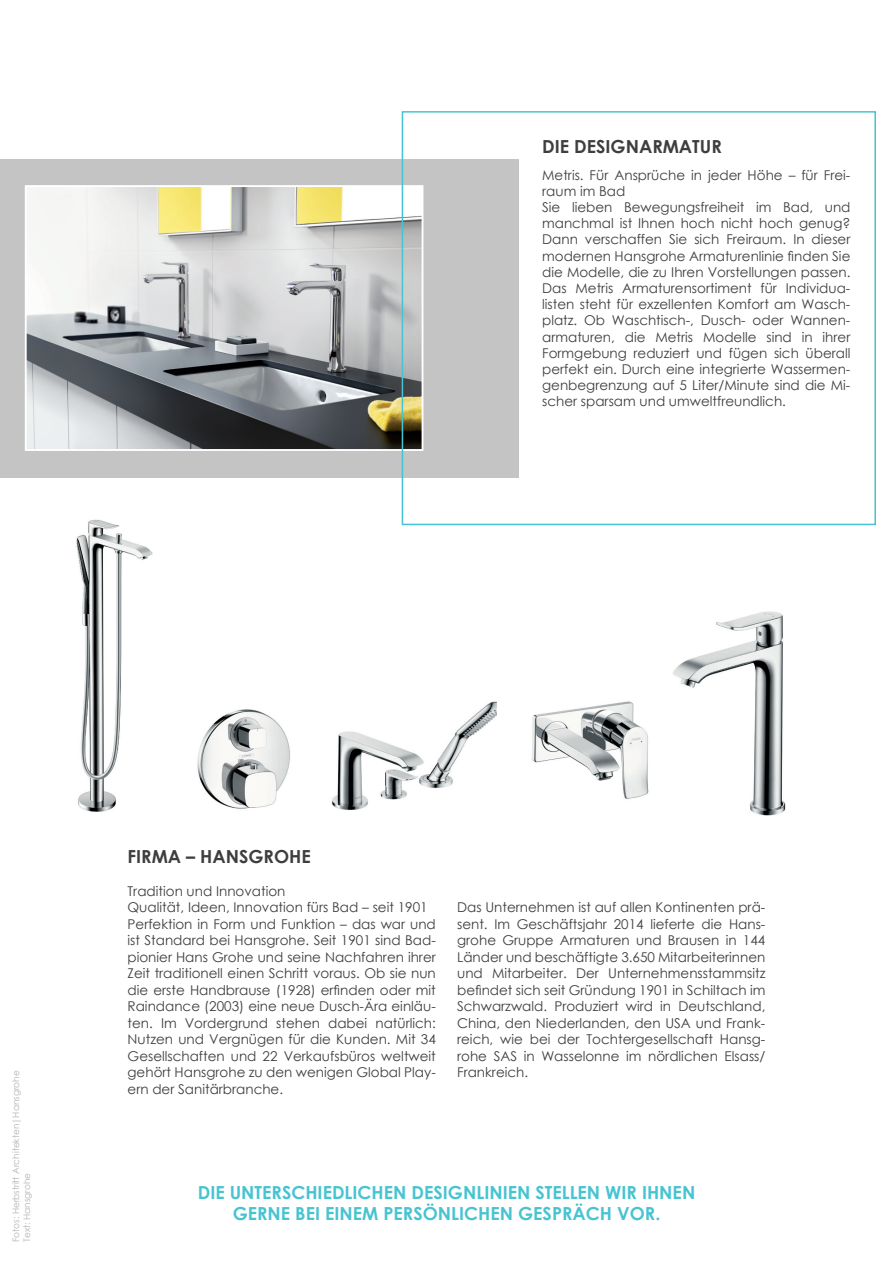
<style>
.page{position:relative;width:893px;height:1263px;background:#fff}
.page>*{position:absolute;margin:0;border:0;box-sizing:border-box;transform-origin:0 0}
.t1{font:700 18px/21.6px "Century Gothic";color:#47c3d2;text-align:center}
.überschrift{font:700 18px "Century Gothic";color:#3e3e3f}
.text{font:13.5px/16.5px "Century Gothic";color:#3e3e3f;text-align:justify}
.Quellen{font:9px "Century Gothic";color:#b2b3b7}
</style>
<div class="page">
<div style="left:0;top:159px;width:518px;height:318px;background:#c4c4c4"></div>
<img style="left:28px;top:188px;width:392px;height:260px">
<div style="left:25px;top:185px;width:398px;height:266px;border:2px solid #fff"></div>
<img style="left:673px;top:611px;width:113px;height:205px">
<img style="left:197px;top:709px;width:93px;height:100px">
<img style="left:531px;top:701px;width:118px;height:98px">
<img style="left:331px;top:701px;width:166px;height:109px">
<div style="left:402px;top:111px;width:474px;height:414px;border:2px solid #47c3d2"></div>
<img style="left:76px;top:519px;width:77px;height:293px">
<p class="überschrift" style="left:542px;top:133px;width:181px">DIE DESIGNARMATUR</p>
<p class="text" style="left:542px;top:166px;width:310px">Metris. Für Ansprüche in jeder Höhe – für Frei&shy;raum im Bad</p>
<p class="text" style="left:542px;top:199px;width:310px">Sie lieben Bewegungsfreiheit im Bad, und manchmal ist Ihnen hoch nicht hoch genug?<br>Dann verschaffen Sie sich Freiraum. In dieser modernen Hansgrohe Armaturenlinie finden Sie die Modelle, die zu Ihren Vorstellungen passen.<br>Das Metris Armaturensortiment für Individua&shy;listen steht für exzellenten Komfort am Wasch&shy;platz. Ob Waschtisch-, Dusch- oder Wannen&shy;armaturen, die Metris Modelle sind in ihrer Formgebung reduziert und fügen sich überall perfekt ein. Durch eine integrierte Wassermen&shy;genbegrenzung auf 5 Liter/Minute sind die Mi&shy;scher sparsam und umweltfreundlich.</p>
<p class="Quellen" style="left:10px;top:1242px;width:173px;rotate:-90deg">Fotos: Herbstritt Architekten|Hansgrohe</p>
<p class="Quellen" style="left:21px;top:1242px;width:71px;rotate:-90deg">Text: Hansgrohe</p>
<p class="überschrift" style="left:128px;top:842px;width:185px">FIRMA – HANSGROHE</p>
<p class="text" style="left:128px;top:882px;width:159px">Tradition und Innovation</p>
<p class="text" style="left:128px;top:899px;width:302px">Qualität, Ideen, Innovation fürs Bad – seit 1901</p>
<p class="text" style="left:128px;top:915px;width:310px">Perfektion in Form und Funktion – das war und ist Standard bei Hansgrohe. Seit 1901 sind Bad&shy;pionier Hans Grohe und seine Nachfahren ihrer Zeit traditionell einen Schritt voraus. Ob sie nun die erste Handbrause (1928) erfinden oder mit Raindance (2003) eine neue Dusch-Ära einläu&shy;ten. Im Vordergrund stehen dabei natürlich:<br>Nutzen und Vergnügen für die Kunden. Mit 34<br>Gesellschaften und 22 Verkaufsbüros weltweit gehört Hansgrohe zu den wenigen Global Play&shy;ern der Sanitärbranche.</p>
<p class="text" style="left:457px;top:899px;width:310px">Das Unternehmen ist auf allen Kontinenten prä&shy;sent. Im Geschäftsjahr 2014 lieferte die Hans&shy;grohe Gruppe Armaturen und Brausen in 144<br>Länder und beschäftigte 3.650 Mitarbeiterinnen und Mitarbeiter. Der Unternehmensstammsitz befindet sich seit Gründung 1901 in Schiltach im Schwarzwald. Produziert wird in Deutschland, China, den Niederlanden, den USA und Frank&shy;reich, wie bei der Tochtergesellschaft Hansg&shy;rohe SAS in Wasselonne im nördlichen Elsass/ Frankreich.</p>
<p class="t1" style="left:198px;top:1181px;width:499px">DIE UNTERSCHIEDLICHEN DESIGNLINIEN STELLEN WIR IHNEN<br>GERNE BEI EINEM PERSÖNLICHEN GESPRÄCH VOR.</p>
</div>
